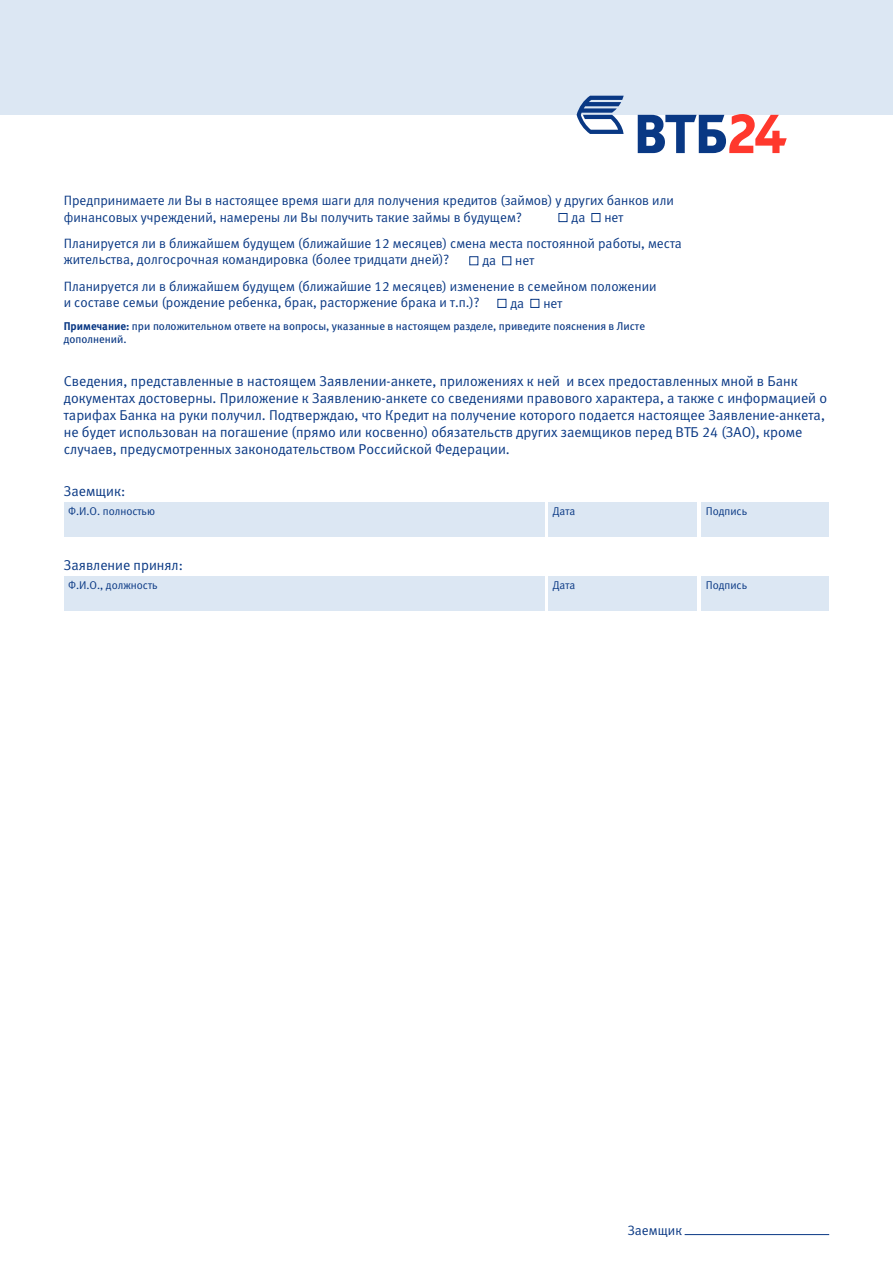
<style>
.page{position:relative;width:893px;height:1263px;background:#fff}
.page>*{position:absolute;margin:0;border:0;box-sizing:border-box;transform-origin:0 0}
.t1{font:14.25px/17.1px "Meta Normal Cyr LF";color:#093884}
.t2{font:13.5px/16.2px "Meta Normal Cyr LF";color:#093884}
.t3{font:11.25px/13.5px "Meta Book Cyr LF";color:#093884}
.t4{font:11.25px "Meta Normal Cyr LF";color:#093884}
.s1{font-family:"Meta Bold Cyr LF"}
</style>
<div class="page">
<div style="left:0;top:0;width:893px;height:115px;background:#dce7f3"></div>
<svg style="left:577px;top:96px;width:210px;height:57px"></svg>
<div style="left:559px;top:213px;width:8px;height:9px;border:1px solid #093884"></div>
<div style="left:592px;top:213px;width:8px;height:9px;border:1px solid #093884"></div>
<div style="left:470px;top:256px;width:8px;height:9px;border:1px solid #093884"></div>
<div style="left:502px;top:256px;width:9px;height:9px;border:1px solid #093884"></div>
<div style="left:498px;top:299px;width:8px;height:9px;border:1px solid #093884"></div>
<div style="left:531px;top:299px;width:8px;height:9px;border:1px solid #093884"></div>
<hr style="left:685px;top:1234px;width:144px;height:1px;background:#093884">
<div style="left:64px;top:503px;width:480px;height:34px;background:#dce7f3"></div>
<div style="left:549px;top:503px;width:148px;height:34px;background:#dce7f3"></div>
<div style="left:702px;top:503px;width:127px;height:34px;background:#dce7f3"></div>
<div style="left:64px;top:576px;width:480px;height:34px;background:#dce7f3"></div>
<div style="left:549px;top:576px;width:148px;height:34px;background:#dce7f3"></div>
<div style="left:702px;top:576px;width:127px;height:34px;background:#dce7f3"></div>
<p class="t2" style="left:64px;top:193px;width:611px">Предпринимаете ли Вы в настоящее время шаги для получения кредитов (займов) у других банков или финансовых учреждений, намерены ли Вы получить такие займы в будущем?</p>
<p class="t2" style="left:571px;top:209px;width:15px">да</p>
<p class="t2" style="left:64px;top:204px;width:620px;line-height:26.2px;text-indent:541px">нет<br>Планируется ли в ближайшем будущем (ближайшие 12 месяцев) смена места постоянной работы, места</p>
<p class="t2" style="left:64px;top:251px;width:387px">жительства, долгосрочная командировка (более тридцати дней)?</p>
<p class="t2" style="left:482px;top:252px;width:15px">да</p>
<p class="t2" style="left:64px;top:248px;width:594px;line-height:25.5px;text-indent:451px">нет<br>Планируется ли в ближайшем будущем (ближайшие 12 месяцев) изменение в семейном положении</p>
<p class="t2" style="left:64px;top:294px;width:417px">и составе семьи (рождение ребенка, брак, расторжение брака и т.п.)?</p>
<p class="t2" style="left:510px;top:295px;width:15px">да</p>
<p class="t2" style="left:543px;top:295px;width:20px">нет</p>
<p class="t3" style="left:64px;top:319px;width:583px"><span class="s1">Примечание:</span> при положительном ответе на вопросы, указанные в настоящем разделе, приведите пояснения в Листе дополнений.</p>
<p class="t1" style="left:64px;top:373px;width:765px">Сведения, представленные в настоящем Заявлении-анкете, приложениях к ней и всех предоставленных мной в Банк документах достоверны. Приложение к Заявлению-анкете со сведениями правового характера, а также с информацией о тарифах Банка на руки получил. Подтверждаю, что Кредит на получение которого подается настоящее Заявление-анкета, не будет использован на погашение (прямо или косвенно) обязательств других заемщиков перед ВТБ 24 (ЗАО), кроме случаев, предусмотренных законодательством Российской Федерации.</p>
<p class="t1" style="left:64px;top:483px;width:63px">Заемщик:</p>
<p class="t4" style="left:68px;top:505px;width:88px">Ф.И.О. полностью</p>
<p class="t4" style="left:553px;top:505px;width:24px">Дата</p>
<p class="t4" style="left:706px;top:505px;width:43px">Подпись</p>
<p class="t1" style="left:64px;top:557px;width:121px">Заявление принял:</p>
<p class="t4" style="left:68px;top:578px;width:91px">Ф.И.О., должность</p>
<p class="t4" style="left:553px;top:578px;width:24px">Дата</p>
<p class="t4" style="left:706px;top:578px;width:43px">Подпись</p>
<p class="t2" style="left:628px;top:1222px;width:56px">Заемщик</p>
</div>
